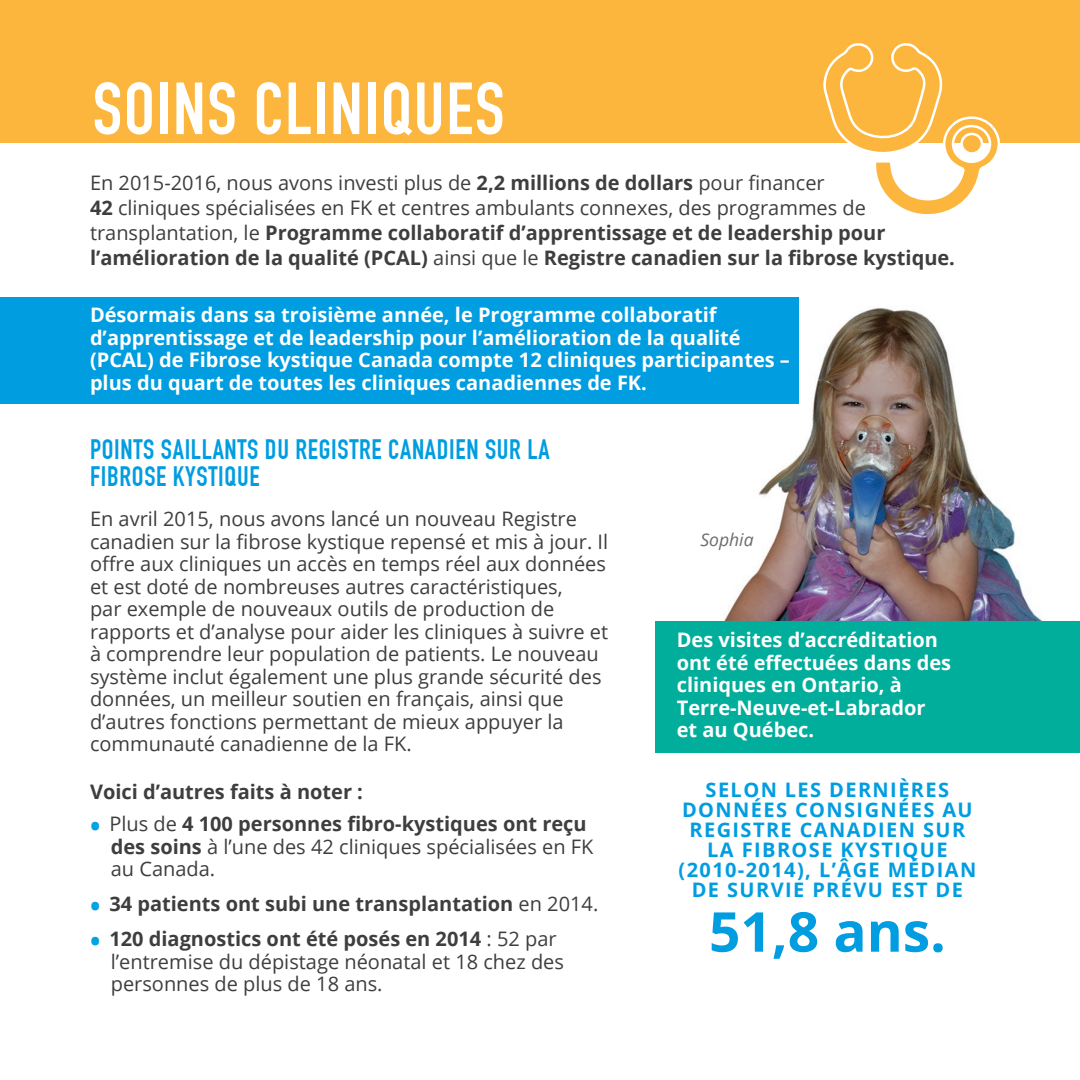
<style>
.page{position:relative;width:1080px;height:1080px;background:#fff}
.page>*{position:absolute;margin:0;border:0;box-sizing:border-box;transform-origin:0 0}
.t1{font:700 72.5px "DIN Condensed";letter-spacing:.025em;color:#fff}
.t2{font:700 55px "Open Sans";color:#009de0}
.t3{font:700 27.5px/27.5px "DIN Condensed";letter-spacing:.025em;color:#009de0}
.t4{font:20px/22.5px "Open Sans";color:#3e3e3f}
.t5{font:700 20px/25px "Open Sans";color:#3e3e3f}
.t6{font:700 20px/22.5px "Open Sans";color:#fff}
.t7{font:700 20px/20px "Open Sans";letter-spacing:.07em;color:#009de0;text-align:center}
.t8{font:italic 17.5px "Open Sans";color:#6c6d70}
.s1{font-weight:400}
.s2{font-weight:700;font-size:27.5px;color:#00a3e2}
.s3{font-weight:700}
.s4{font-size:27.5px;color:#00a3e2}
</style>
<div class="page">
<img style="left:724px;top:308px;width:318px;height:312px">
<div style="left:0;top:0;width:1080px;height:143px;background:#fcb53d"></div>
<div style="left:0;top:297px;width:799px;height:107px;background:#009de0"></div>
<svg style="left:823px;top:43px;width:177px;height:172px"></svg>
<svg style="left:962px;top:134px;width:20px;height:19px"></svg>
<div style="left:960px;top:133px;width:23px;height:22px;border:2px solid #fff;border-radius:50%"></div>
<div style="left:656px;top:621px;width:424px;height:131px;background:#00ae9b"></div>
<h1 class="t1" style="left:93px;top:66px;width:413px">SOINS CLINIQUES</h1>
<p class="t5" style="left:90px;top:170px;width:867px"><span class="s1">En 2015-2016, nous avons investi plus de</span> 2,2 millions de dollars <span class="s1">pour financer<br></span>42 <span class="s1">cliniques spécialisées en FK et centres ambulants connexes, des programmes de transplantation, le</span> Programme collaboratif d’apprentissage et de leadership pour l’amélioration de la qualité (PCAL) <span class="s1">ainsi que le</span> Registre canadien sur la fibrose kystique.</p>
<p class="t6" style="left:90px;top:303px;width:701px">Désormais dans sa troisième année, le Programme collaboratif d’apprentissage et de leadership pour l’amélioration de la qualité (PCAL) de Fibrose kystique Canada compte 12 cliniques participantes – plus du quart de toutes les cliniques canadiennes de FK.</p>
<h3 class="t3" style="left:90px;top:435px;width:461px">POINTS SAILLANTS DU REGISTRE CANADIEN SUR LA<br>FIBROSE KYSTIQUE</h3>
<p class="t4" style="left:90px;top:507px;width:520px">En avril 2015, nous avons lancé un nouveau Registre canadien sur la fibrose kystique repensé et mis à jour. Il offre aux cliniques un accès en temps réel aux données et est doté de nombreuses autres caractéristiques,<br>par exemple de nouveaux outils de production de rapports et d’analyse pour aider les cliniques à suivre et à comprendre leur population de patients. Le nouveau système inclut également une plus grande sécurité des données, un meilleur soutien en français, ainsi que d’autres fonctions permettant de mieux appuyer la communauté canadienne de la FK.</p>
<p class="t5" style="left:90px;top:778px;width:275px">Voici d’autres faits à noter :</p>
<p class="t4" style="left:111px;top:812px;width:484px;text-indent:-21px"><span class="s2">•</span> Plus de <span class="s3">4 100 personnes fibro-kystiques ont reçu des soins</span> à l’une des 42 cliniques spécialisées en FK au Canada.</p>
<p class="t5" style="left:90px;top:891px;width:510px"><span class="s4">•</span> 34 patients ont subi une transplantation <span class="s1">en 2014.</span></p>
<p class="t4" style="left:111px;top:927px;width:455px;text-indent:-21px"><span class="s2">•</span> <span class="s3">120 diagnostics ont été posés en 2014</span> : 52 par l’entremise du dépistage néonatal et 18 chez des personnes de plus de 18 ans.</p>
<p class="t8" style="left:701px;top:528px;width:55px">Sophia</p>
<p class="t6" style="left:677px;top:628px;width:276px">Des visites d’accréditation ont été effectuées dans des cliniques en Ontario, à<br>Terre-Neuve-et-Labrador et au Québec.</p>
<p class="t7" style="left:679px;top:779px;width:299px">SELON LES DERNIÈRES<br>DONNÉES CONSIGNÉES AU<br>REGISTRE CANADIEN SUR<br>LA FIBROSE KYSTIQUE (2010-2014), L’ÂGE MÉDIAN<br>DE SURVIE PRÉVU EST DE</p>
<h2 class="t2" style="left:709px;top:893px;width:238px">51,8 ans.</h2>
</div>
